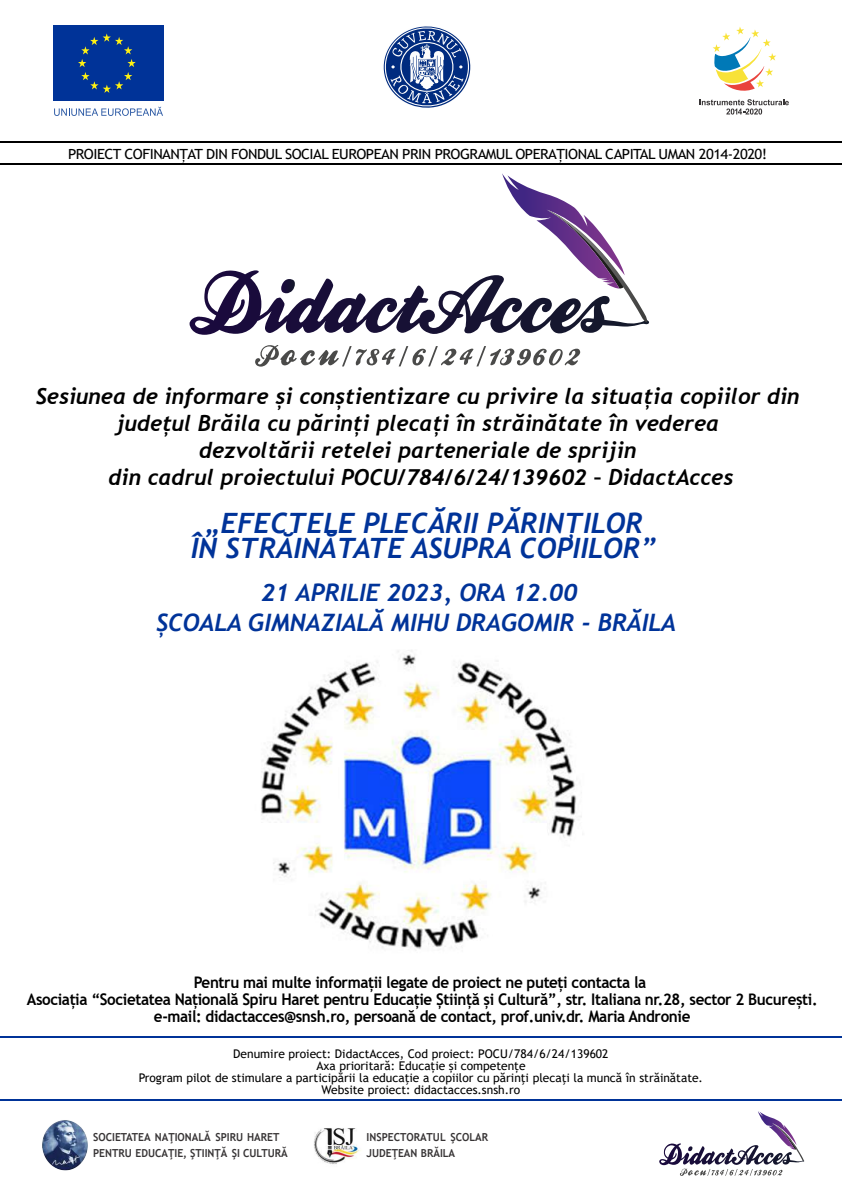
<style>
.page{position:relative;width:842px;height:1191px;background:#fff}
.page>*{position:absolute;margin:0;border:0;box-sizing:border-box;transform-origin:0 0}
.t1{font:italic 700 28px/25px "Trebuchet";color:#039;text-align:center}
.t2{font:italic 700 24px "Trebuchet";color:#039}
.t3{font:italic 700 22px/27px "Trebuchet";color:#000;text-align:center}
.t4{font:700 16px/17px "Trebuchet MS";letter-spacing:-.025em;color:#000;text-align:center;scale:.95 1}
.t5{font:14px "Trebuchet MS";letter-spacing:-.035em;color:#000;scale:1.06 1}
.t6{font:12px/12px "Trebuchet MS";color:#000;text-align:center}
.t7{font:700 11px/16.8px "Trebuchet MS";color:#373435;scale:.94 1}
</style>
<div class="page">
<img style="left:261px;top:650px;width:321px;height:301px">
<svg style="left:659px;top:1111px;width:145px;height:64px"></svg>
<img style="left:314px;top:1128px;width:47px;height:36px">
<img style="left:42px;top:1120px;width:46px;height:51px">
<hr style="left:0;top:1036px;width:842px;height:2px;background:#003398">
<hr style="left:0;top:1099px;width:842px;height:1px;background:#003398">
<hr style="left:0;top:164px;width:842px;height:1px;background:#000">
<hr style="left:0;top:141px;width:842px;height:2px;background:#000">
<svg style="left:383px;top:26px;width:88px;height:82px"></svg>
<div style="left:53px;top:25px;width:110px;height:76px;background:#003398"></div>
<svg style="left:78px;top:33px;width:58px;height:60px"></svg>
<svg style="left:54px;top:107px;width:109px;height:9px"></svg>
<svg style="left:700px;top:99px;width:89px;height:16px"></svg>
<svg style="left:713px;top:27px;width:63px;height:64px"></svg>
<svg style="left:190px;top:173px;width:458px;height:162px"></svg>
<svg style="left:255px;top:345px;width:325px;height:21px"></svg>
<p class="t5" style="left:68px;top:145px;width:661px">PROIECT COFINANȚAT DIN FONDUL SOCIAL EUROPEAN PRIN PROGRAMUL OPERAȚIONAL CAPITAL UMAN 2014-2020!</p>
<p class="t3" style="left:36px;top:383px;width:765px">Sesiunea de informare și conștientizare cu privire la situația copiilor din județul Brăila cu părinți plecați în străinătate în vederea<br>dezvoltării retelei parteneriale de sprijin<br>din cadrul proiectului POCU/784/6/24/139602 – DidactAcces</p>
<h1 class="t1" style="left:191px;top:511px;width:467px">„EFECTELE PLECĂRII PĂRINȚILOR<br>ÎN STRĂINĂTATE ASUPRA COPIILOR”</h1>
<h2 class="t2" style="left:261px;top:577px;width:317px">21 APRILIE 2023, ORA 12.00</h2>
<h2 class="t2" style="left:156px;top:607px;width:521px">ȘCOALA GIMNAZIALĂ MIHU DRAGOMIR - BRĂILA</h2>
<p class="t4" style="left:27px;top:973px;width:834px">Pentru mai multe informații legate de proiect ne puteți contacta la<br>Asociația “Societatea Națională Spiru Haret pentru Educație Știință și Cultură”, str. Italiana nr.28, sector 2 București. e-mail: didactacces@snsh.ro, persoană de contact, prof.univ.dr. Maria Andronie</p>
<p class="t6" style="left:139px;top:1047px;width:566px">Denumire proiect: DidactAcces, Cod proiect: POCU/784/6/24/139602<br>Axa prioritară: Educație și competențe<br>Program pilot de stimulare a participării la educaţie a copiilor cu părinţi plecaţi la muncă în străinătate.<br>Website proiect: didactacces.snsh.ro</p>
<p class="t7" style="left:93px;top:1128px;width:209px">SOCIETATEA NAŢIONALĂ SPIRU HARET<br>PENTRU EDUCAŢIE, ŞTIINŢĂ ŞI CULTURĂ</p>
<p class="t7" style="left:366px;top:1128px;width:131px">INSPECTORATUL ŞCOLAR<br>JUDEŢEAN BRĂILA</p>
</div>
